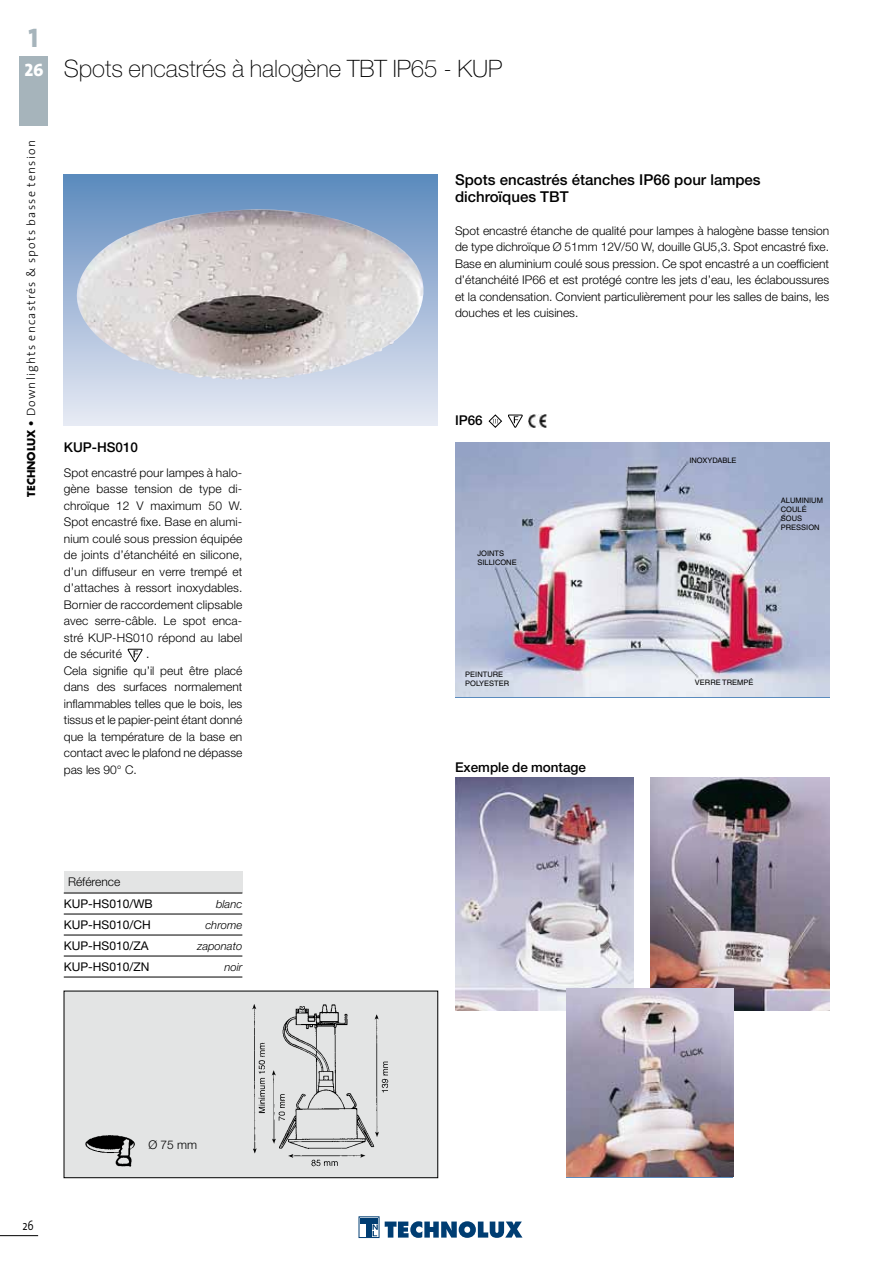
<style>
.page{position:relative;width:893px;height:1263px;background:#fff}
.page>*{position:absolute;margin:0;border:0;box-sizing:border-box;transform-origin:0 0}
.t1{font:27px "The Sans Extra Bold Caps";color:#a6b4bb}
.Normaal{font:100 24px "Helvetica Neue";color:#000}
.Tekst{font:500 15px "Helvetica Neue";color:#000}
.Titel_1{font:500 13.5px "Helvetica Neue";color:#000}
.Normaal-2{font:500 13.5px "Helvetica Neue";color:#000}
.Normaal-3{font:300 13.5px "The Sans";color:#000;scale:.8 1}
.Tekst-2{font:300 12px/16.5px "Helvetica Neue";color:#000;text-align:justify}
.Referentietekst{font:12px "Helvetica Neue";color:#000}
.t2{font:300 12px "The Sans";letter-spacing:.1em;color:#000}
.Referentietekst-2{font:italic 300 11.25px "Helvetica Neue";color:#000}
.Normaal-4{font:7.5px/9px "Helvetica";color:#000}
.s1{font-family:"The Sans Extra Bold Caps";font-weight:400;font-size:18px;color:#fff}
.s2{font-family:"Futura";font-weight:700;font-size:10.5px}
</style>
<div class="page">
<div style="left:19px;top:55px;width:29px;height:70px;background:#a6b4bb"></div>
<div style="left:64px;top:174px;width:374px;height:251px;background:linear-gradient(to bottom,#5c89bd,#e9eaf4)"></div>
<img style="left:70px;top:209px;width:363px;height:171px">
<img style="left:455px;top:442px;width:374px;height:254px">
<img style="left:455px;top:778px;width:179px;height:232px">
<img style="left:651px;top:778px;width:178px;height:232px">
<img style="left:567px;top:988px;width:166px;height:189px">
<div style="left:64px;top:872px;width:178px;height:21px;background:#e3e4e4"></div>
<hr style="left:64px;top:893px;width:178px;height:1px;background:#000">
<hr style="left:64px;top:914px;width:178px;height:1px;background:#000">
<hr style="left:64px;top:935px;width:178px;height:1px;background:#000">
<hr style="left:64px;top:956px;width:178px;height:1px;background:#000">
<div style="left:64px;top:991px;width:374px;height:187px;background:#e3e4e4"></div>
<img style="left:252px;top:1004px;width:137px;height:163px">
<div style="left:64px;top:991px;width:374px;height:187px;border:1px solid #000"></div>
<svg style="left:128px;top:649px;width:14px;height:13px"></svg>
<svg style="left:489px;top:414px;width:13px;height:14px"></svg>
<svg style="left:508px;top:415px;width:14px;height:12px"></svg>
<img style="left:529px;top:415px;width:17px;height:12px">
<hr style="left:64px;top:977px;width:178px;height:1px;background:#000">
<img style="left:85px;top:1135px;width:50px;height:32px">
<svg style="left:385px;top:1221px;width:137px;height:17px"></svg>
<div style="left:359px;top:1216px;width:20px;height:22px;border:1px solid #003d72"></div>
<svg style="left:360px;top:1218px;width:5px;height:5px"></svg>
<div style="left:366px;top:1218px;width:6px;height:18px;background:#003d72"></div>
<svg style="left:372px;top:1218px;width:6px;height:18px"></svg>
<hr style="left:0;top:1235px;width:38px;height:1px;background:#000">
<h1 class="t1" style="left:28px;top:15px;width:11px">1</h1>
<p class="Normaal" style="left:24px;top:55px;width:480px"><span class="s1">26</span> Spots encastrés à halogène TBT IP65 - KUP</p>
<p class="t2" style="left:21px;top:497px;width:358px;rotate:-90deg"><span class="s2">TECHNOLUX •</span> Downlights encastrés &amp; spots basse tension</p>
<p class="Titel_1" style="left:64px;top:439px;width:76px">KUP-HS010</p>
<p class="Tekst-2" style="left:64px;top:464px;width:180px">Spot encastré pour lampes à halo&shy;gène basse tension de type di&shy;chroïque 12 V maximum 50 W.<br>Spot encastré fixe. Base en alumi&shy;nium coulé sous pression équipée de joints d’étanchéité en silicone, d’un diffuseur en verre trempé et d’attaches à ressort inoxydables.<br>Bornier de raccordement clipsable avec serre-câble. Le spot enca&shy;stré KUP-HS010 répond au label de sécurité</p>
<p class="Tekst-2" style="left:146px;top:646px;width:5px">.</p>
<p class="Tekst-2" style="left:64px;top:662px;width:180px">Cela signifie qu’il peut être placé dans des surfaces normalement inflammables telles que le bois, les tissus et le papier-peint étant donné que la température de la base en contact avec le plafond ne dépasse pas les 90° C.</p>
<p class="Tekst-2" style="left:68px;top:873px;width:54px">Référence</p>
<p class="Referentietekst" style="left:64px;top:896px;width:90px">KUP-HS010/WB</p>
<p class="Referentietekst-2" style="left:216px;top:897px;width:28px">blanc</p>
<p class="Referentietekst" style="left:64px;top:917px;width:88px">KUP-HS010/CH</p>
<p class="Referentietekst-2" style="left:205px;top:918px;width:38px">chrome</p>
<p class="Referentietekst" style="left:64px;top:938px;width:86px">KUP-HS010/ZA</p>
<p class="Referentietekst-2" style="left:198px;top:939px;width:46px">zaponato</p>
<p class="Referentietekst" style="left:64px;top:959px;width:87px">KUP-HS010/ZN</p>
<p class="Referentietekst-2" style="left:224px;top:960px;width:19px">noir</p>
<p class="Normaal-3" style="left:22px;top:1214px;width:16px">26</p>
<p class="Tekst-2" style="left:148px;top:1136px;width:50px">Ø 75 mm</p>
<p class="Tekst" style="left:455px;top:171px;width:307px">Spots encastrés étanches IP66 pour lampes</p>
<p class="Tekst" style="left:455px;top:187px;width:115px">dichroïques TBT</p>
<p class="Tekst-2" style="left:455px;top:222px;width:376px">Spot encastré étanche de qualité pour lampes à halogène basse tension de type dichroïque Ø 51mm 12V/50 W, douille GU5,3. Spot encastré fixe.<br>Base en aluminium coulé sous pression. Ce spot encastré a un coefficient d’étanchéité IP66 et est protégé contre les jets d’eau, les éclaboussures et la condensation. Convient particulièrement pour les salles de bains, les douches et les cuisines.</p>
<p class="Normaal-2" style="left:455px;top:412px;width:29px">IP66</p>
<p class="Normaal-4" style="left:478px;top:549px;width:41px">JOINTS<br>SILLICONE</p>
<p class="Normaal-4" style="left:465px;top:670px;width:39px">PEINTURE</p>
<p class="Normaal-4" style="left:465px;top:679px;width:45px">POLYESTER</p>
<p class="Titel_1" style="left:455px;top:759px;width:133px">Exemple de montage</p>
<p class="Normaal-4" style="left:689px;top:456px;width:49px">INOXYDABLE</p>
<p class="Normaal-4" style="left:781px;top:496px;width:44px">ALUMINIUM</p>
<p class="Normaal-4" style="left:781px;top:505px;width:40px">COULÉ<br>SOUS<br>PRESSION</p>
<p class="Normaal-4" style="left:695px;top:677px;width:60px">VERRE TREMPÉ</p>
</div>
